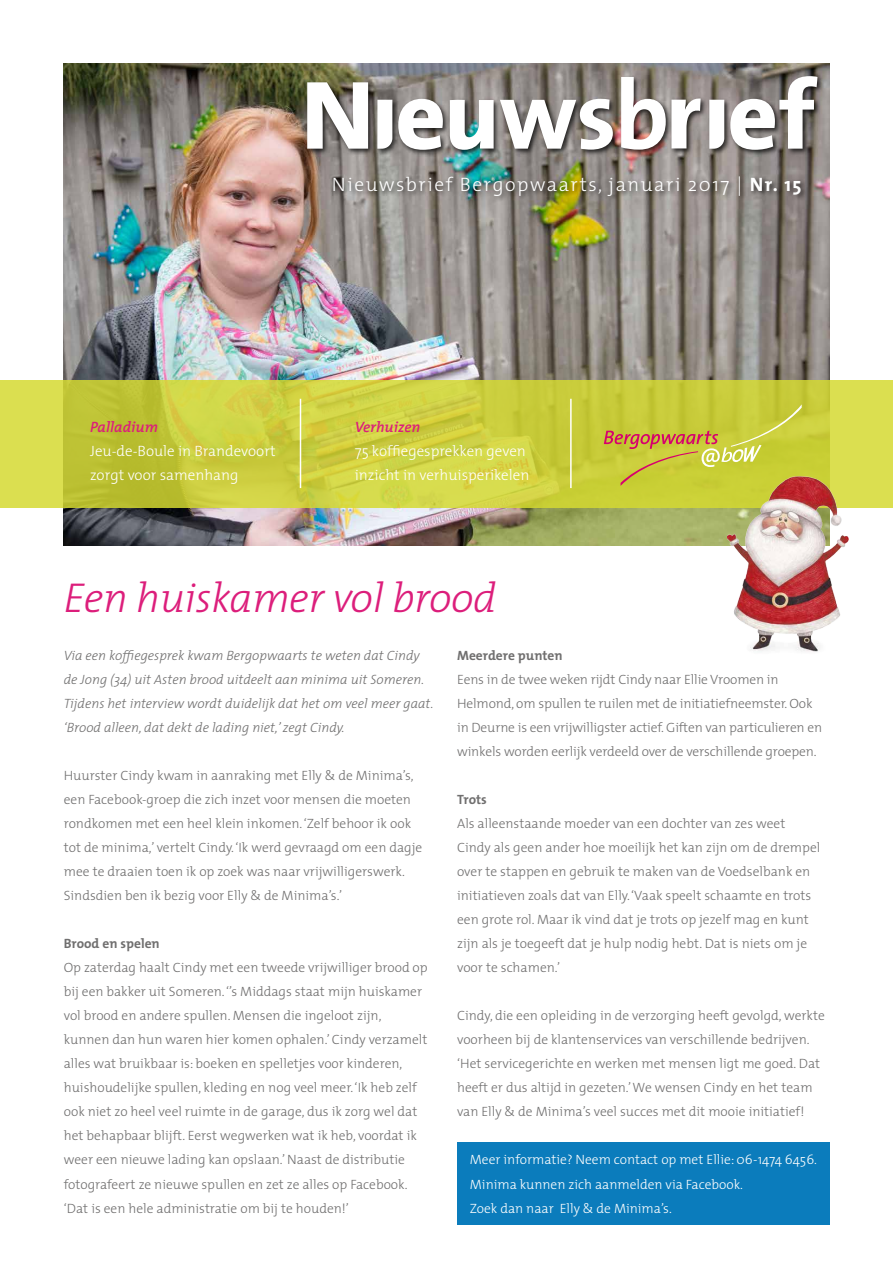
<style>
.page{position:relative;width:893px;height:1263px;background:#fff}
.page>*{position:absolute;margin:0;border:0;box-sizing:border-box;transform-origin:0 0}
.t1{font:italic 300 42px "The Mix";letter-spacing:-.01em;color:#dc1e7b}
.t2{font:300 19.5px "The Mix";letter-spacing:.08em;color:#fff}
.t3{font:300 15px/24px "The Mix";color:#fff}
.t4{font:italic 600 15px "The Mix";color:#dc1e7b}
.t5{font:300 13.5px/24px "The Mix";color:#706f6f}
.t6{font:italic 300 13.5px/24px "The Mix";color:#706f6f}
.t7{font:300 13.5px/24px "The Mix";color:#fff}
.t8{font:700 13.5px "The Mix";color:#706f6f}
.s1{font-weight:700}
</style>
<div class="page">
<img style="left:64px;top:64px;width:765px;height:482px">
<svg style="left:1px;top:381px;width:892px;height:127px;background:#cdd041"></svg>
<hr style="left:300px;top:399px;width:1px;height:89px;background:#fff">
<hr style="left:570px;top:399px;width:2px;height:89px;background:#fff">
<svg style="left:604px;top:404px;width:198px;height:82px;background:#cac440"></svg>
<div style="left:305px;top:74px;width:519px;height:82px;background:#000;opacity:.75"></div>
<svg style="left:307px;top:76px;width:510px;height:74px"></svg>
<div style="left:331px;top:175px;width:476px;height:28px;background:#000;opacity:.65"></div>
<div style="left:457px;top:1142px;width:372px;height:82px;background:#0b7cbc"></div>
<img style="left:727px;top:474px;width:122px;height:178px">
<h2 class="t2" style="left:332px;top:169px;width:471px">Nieuwsbrief Bergopwaarts, januari 2017 | <span class="s1">Nr. 15</span></h2>
<p class="t4" style="left:90px;top:415px;width:69px">Palladium</p>
<p class="t3" style="left:90px;top:439px;width:187px">Jeu-de-Boule in Brandevoort zorgt voor samenhang</p>
<p class="t4" style="left:355px;top:415px;width:67px">Verhuizen</p>
<p class="t3" style="left:355px;top:439px;width:176px">75 koffiegesprekken geven inzicht in verhuisperikelen</p>
<h1 class="t1" style="left:64px;top:563px;width:434px">Een huiskamer vol brood</h1>
<p class="t6" style="left:64px;top:643px;width:371px">Via een koffiegesprek kwam Bergopwaarts te weten dat Cindy de Jong (34) uit Asten brood uitdeelt aan minima uit Someren.<br>Tijdens het interview wordt duidelijk dat het om veel meer gaat. ‘Brood alleen, dat dekt de lading niet,’ zegt Cindy.</p>
<p class="t5" style="left:64px;top:763px;width:360px">Huurster Cindy kwam in aanraking met Elly &amp; de Minima’s, een Facebook-groep die zich inzet voor mensen die moeten rondkomen met een heel klein inkomen. ‘Zelf behoor ik ook tot de minima,’ vertelt Cindy. ‘Ik werd gevraagd om een dagje mee te draaien toen ik op zoek was naar vrijwilligerswerk.<br>Sindsdien ben ik bezig voor Elly &amp; de Minima’s.’</p>
<p class="t8" style="left:64px;top:932px;width:97px">Brood en spelen</p>
<p class="t5" style="left:64px;top:955px;width:365px">Op zaterdag haalt Cindy met een tweede vrijwilliger brood op bij een bakker uit Someren. ‘’s Middags staat mijn huiskamer vol brood en andere spullen. Mensen die ingeloot zijn, kunnen dan hun waren hier komen ophalen.’ Cindy verzamelt alles wat bruikbaar is: boeken en spelletjes voor kinderen, huishoudelijke spullen, kleding en nog veel meer. ‘Ik heb zelf ook niet zo heel veel ruimte in de garage, dus ik zorg wel dat het behapbaar blijft. Eerst wegwerken wat ik heb, voordat ik weer een nieuwe lading kan opslaan.’ Naast de distributie fotografeert ze nieuwe spullen en zet ze alles op Facebook. ‘Dat is een hele administratie om bij te houden!’</p>
<p class="t8" style="left:457px;top:644px;width:107px">Meerdere punten</p>
<p class="t5" style="left:457px;top:667px;width:367px">Eens in de twee weken rijdt Cindy naar Ellie Vroomen in Helmond, om spullen te ruilen met de initiatiefneemster. Ook in Deurne is een vrijwilligster actief. Giften van particulieren en winkels worden eerlijk verdeeld over de verschillende groepen.</p>
<p class="t8" style="left:457px;top:788px;width:31px">Trots</p>
<p class="t5" style="left:457px;top:811px;width:365px">Als alleenstaande moeder van een dochter van zes weet Cindy als geen ander hoe moeilijk het kan zijn om de drempel over te stappen en gebruik te maken van de Voedselbank en initiatieven zoals dat van Elly. ‘Vaak speelt schaamte en trots een grote rol. Maar ik vind dat je trots op jezelf mag en kunt zijn als je toegeeft dat je hulp nodig hebt. Dat is niets om je voor te schamen.’</p>
<p class="t5" style="left:457px;top:1003px;width:369px">Cindy, die een opleiding in de verzorging heeft gevolgd, werkte voorheen bij de klantenservices van verschillende bedrijven. ‘Het servicegerichte en werken met mensen ligt me goed. Dat heeft er dus altijd in gezeten.’ We wensen Cindy en het team van Elly &amp; de Minima’s veel succes met dit mooie initiatief!</p>
<p class="t7" style="left:470px;top:1147px;width:349px">Meer informatie? Neem contact op met Ellie: 06-1474 6456.<br>Minima kunnen zich aanmelden via Facebook.<br>Zoek dan naar Elly &amp; de Minima’s.</p>
</div>
